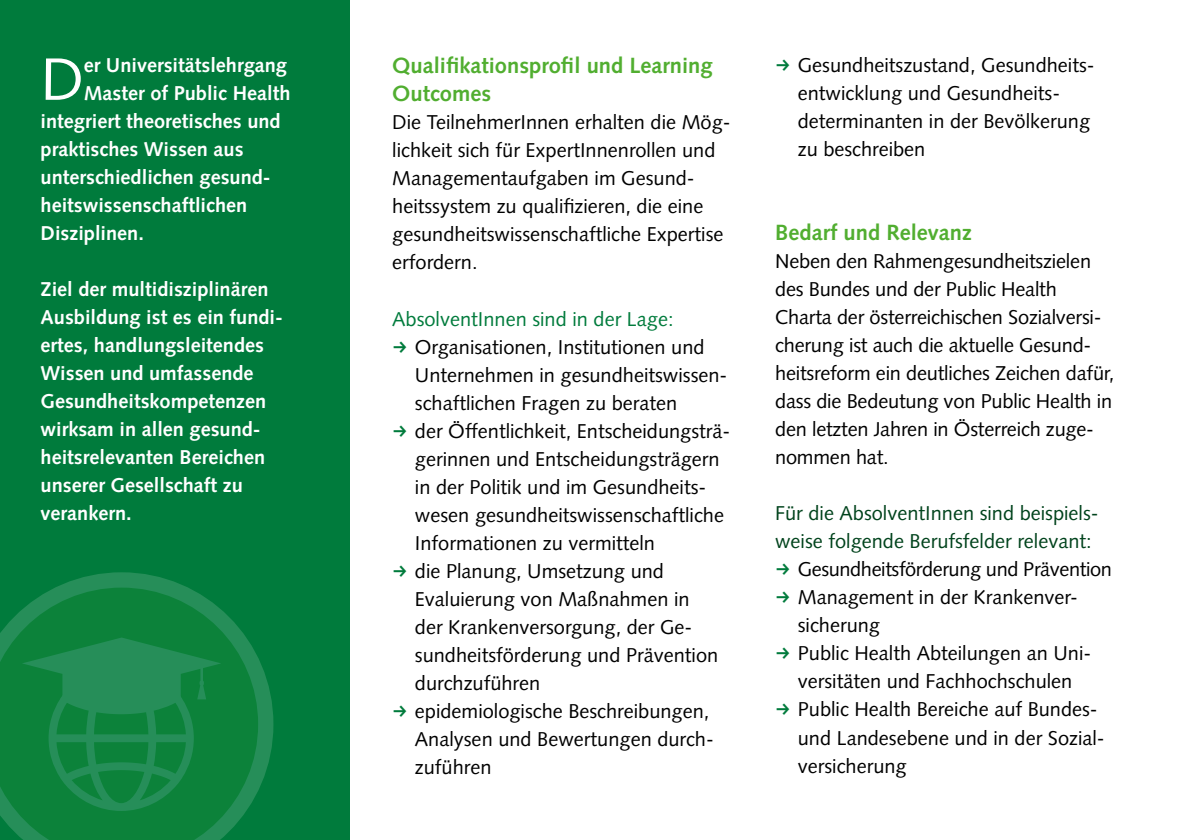
<style>
.page{position:relative;width:1191px;height:840px;background:#fff}
.page>*{position:absolute;margin:0;border:0;box-sizing:border-box;transform-origin:0 0}
.t1{font:59.6px "Syntax LT Std";color:#fff}
.t2{font:700 22px/28px "Syntax LT Std";color:#51ae30}
.t3{font:20px/28px "Syntax LT Std";color:#000}
.t4{font:700 20px/28px "Syntax LT Std";color:#fff}
.t5{font:20px "Syntax LT Std";color:#00431c}
.t6{font:20px "Syntax LT Std";letter-spacing:-.02em;color:#000}
.t7{font:20px "Syntax LT Std";color:#007b3c}
.s1{font-family:"FF Dingbests";color:#007b3c}
</style>
<div class="page">
<div style="left:0;top:0;width:350px;height:839px;background:#007b3c"></div>
<svg style="left:0;top:572px;width:273px;height:267px"></svg>
<svg style="left:22px;top:637px;width:199px;height:173px"></svg>
<h1 class="t1" style="left:41px;top:44px;width:45px">D</h1>
<p class="t4" style="left:84px;top:51px;width:205px">er Universitätslehrgang</p>
<p class="t4" style="left:84px;top:79px;width:208px">Master of Public Health</p>
<p class="t4" style="left:41px;top:107px;width:241px">integriert theoretisches und</p>
<p class="t4" style="left:41px;top:135px;width:204px">praktisches Wissen aus</p>
<p class="t4" style="left:41px;top:163px;width:232px">unterschiedlichen gesund-</p>
<p class="t4" style="left:41px;top:191px;width:208px">heitswissenschaftlichen</p>
<p class="t4" style="left:41px;top:219px;width:105px">Disziplinen.</p>
<p class="t4" style="left:41px;top:275px;width:244px">Ziel der multidisziplinären<br>Ausbildung ist es ein fundi&shy;ertes, handlungsleitendes<br>Wissen und umfassende<br>Gesundheitskompetenzen wirksam in allen gesund&shy;heitsrelevanten Bereichen unserer Gesellschaft zu verankern.</p>
<p class="t2" style="left:392px;top:52px;width:322px">Qualifikationsprofil und Learning<br>Outcomes</p>
<p class="t3" style="left:392px;top:108px;width:340px">Die TeilnehmerInnen erhalten die Mög&shy;lichkeit sich für ExpertInnenrollen und Managementaufgaben im Gesund&shy;heitssystem zu qualifizieren, die eine gesundheitswissenschaftliche Expertise erfordern.</p>
<p class="t7" style="left:392px;top:306px;width:283px">AbsolventInnen sind in der Lage:</p>
<p class="t3" style="left:392px;top:332px;width:314px"><span class="s1">f</span> Organisationen, Institutionen und</p>
<p class="t3" style="left:415px;top:360px;width:314px">Unternehmen in gesundheitswissen-</p>
<p class="t3" style="left:415px;top:388px;width:264px">schaftlichen Fragen zu beraten</p>
<p class="t3" style="left:392px;top:416px;width:339px"><span class="s1">f</span> der Öffentlichkeit, Entscheidungsträ-</p>
<p class="t3" style="left:415px;top:444px;width:306px">gerinnen und Entscheidungsträgern</p>
<p class="t3" style="left:415px;top:472px;width:293px">in der Politik und im Gesundheits-</p>
<p class="t3" style="left:415px;top:500px;width:310px">wesen gesundheitswissenschaftliche</p>
<p class="t3" style="left:415px;top:528px;width:242px">Informationen zu vermitteln</p>
<p class="t3" style="left:392px;top:556px;width:273px"><span class="s1">f</span> die Planung, Umsetzung und</p>
<p class="t3" style="left:415px;top:584px;width:276px">Evaluierung von Maßnahmen in</p>
<p class="t3" style="left:415px;top:612px;width:279px">der Krankenversorgung, der Ge-</p>
<p class="t3" style="left:415px;top:640px;width:305px">sundheitsförderung und Prävention</p>
<p class="t3" style="left:415px;top:668px;width:127px">durchzuführen</p>
<p class="t3" style="left:392px;top:696px;width:319px"><span class="s1">f</span> epidemiologische Beschreibungen,</p>
<p class="t3" style="left:415px;top:724px;width:300px">Analysen und Bewertungen durch-</p>
<p class="t3" style="left:415px;top:752px;width:78px">zuführen</p>
<p class="t3" style="left:797px;top:51px;width:298px;text-indent:-23px"><span class="s1">f</span> Gesundheitszustand, Gesundheits&shy;entwicklung und Gesundheits&shy;determinanten in der Bevölkerung zu beschreiben</p>
<p class="t2" style="left:775px;top:218px;width:198px">Bedarf und Relevanz</p>
<p class="t3" style="left:775px;top:247px;width:341px">Neben den Rahmengesundheitszielen des Bundes und der Public Health Charta der österreichischen Sozialversi&shy;cherung ist auch die aktuelle Gesund&shy;heitsreform ein deutliches Zeichen dafür, dass die Bedeutung von Public Health in den letzten Jahren in Österreich zuge&shy;nommen hat.</p>
<p class="t5" style="left:775px;top:501px;width:325px">Für die AbsolventInnen sind beispiels-</p>
<p class="t5" style="left:775px;top:529px;width:318px">weise folgende Berufsfelder relevant:</p>
<p class="t6" style="left:775px;top:557px;width:338px"><span class="s1">f</span> Gesundheitsförderung und Prävention</p>
<p class="t3" style="left:775px;top:583px;width:304px"><span class="s1">f</span> Management in der Krankenver-</p>
<p class="t3" style="left:797px;top:611px;width:84px">sicherung</p>
<p class="t3" style="left:775px;top:639px;width:318px"><span class="s1">f</span> Public Health Abteilungen an Uni-</p>
<p class="t3" style="left:797px;top:667px;width:276px">versitäten und Fachhochschulen</p>
<p class="t3" style="left:775px;top:695px;width:324px"><span class="s1">f</span> Public Health Bereiche auf Bundes-</p>
<p class="t3" style="left:797px;top:723px;width:308px">und Landesebene und in der Sozial-</p>
<p class="t3" style="left:797px;top:751px;width:110px">versicherung</p>
</div>
